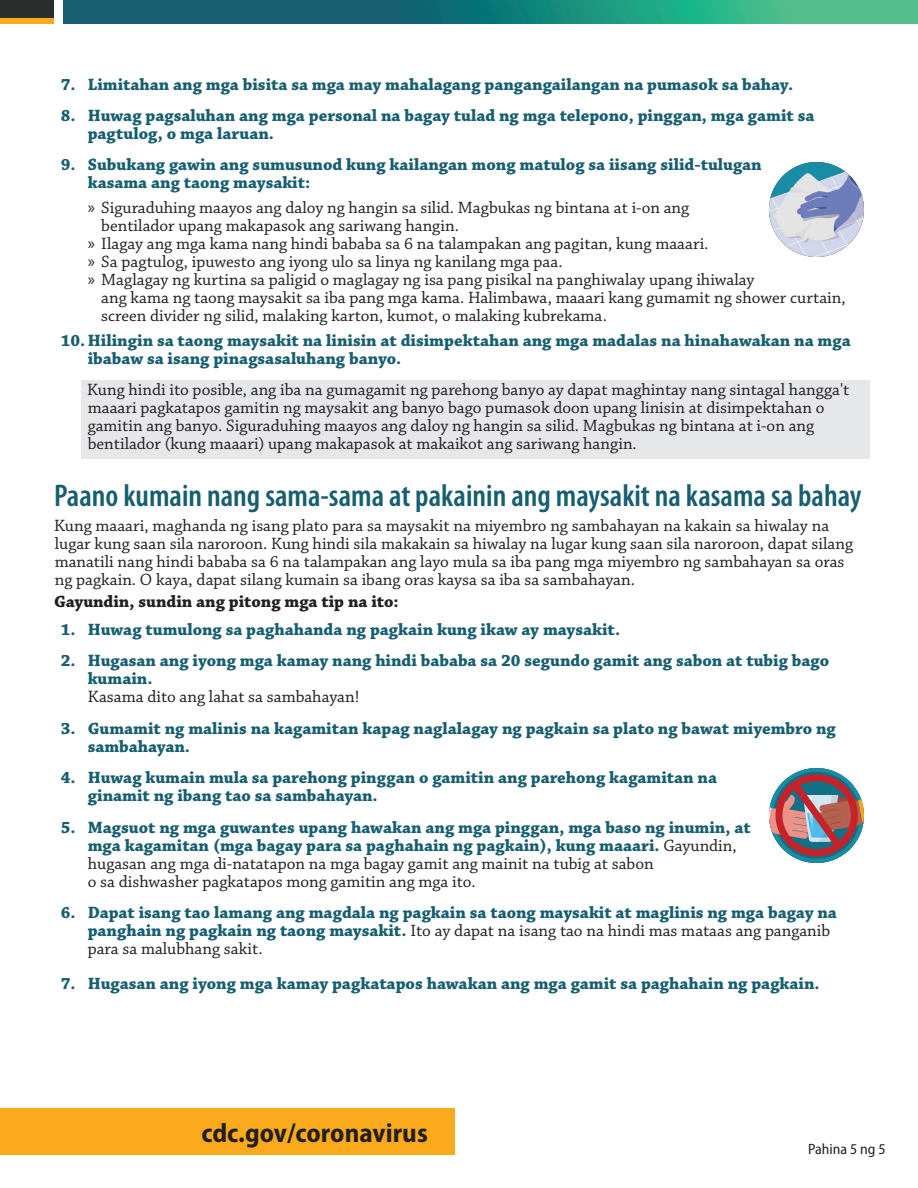
<style>
.page{position:relative;width:918px;height:1188px;background:#fff}
.page>*{position:absolute;margin:0;border:0;box-sizing:border-box;transform-origin:0 0}
.t1{font:600 condensed 31.5px "Myriad Pro";color:#165e70}
.t2{font:700 semi-condensed 27px "Myriad Pro";color:#231f20}
.t3{font:700 17.25px/18px "Chaparral Pro";color:#165e70}
.t4{font:17.25px/18px "Chaparral Pro";color:#231f20}
.t5{font:700 17.25px "Chaparral Pro";color:#231f20}
.t6{font:semi-condensed 15px "Myriad Pro";color:#231f20}
.s1{font-family:"Myriad Pro"}
.s2{font-weight:400;color:#231f20}
</style>
<div class="page">
<div style="left:81px;top:380px;width:788px;height:79px;background:#e6e7e9"></div>
<div style="left:0;top:17px;width:54px;height:7px;background:#faaa1b"></div>
<div style="left:0;top:0;width:54px;height:17px;background:#2b2c2c"></div>
<svg style="left:64px;top:0;width:854px;height:24px;background:#21857b"></svg>
<img style="left:769px;top:162px;width:95px;height:95px;border-radius:48px">
<img style="left:769px;top:768px;width:95px;height:95px;border-radius:48px">
<div style="left:0;top:1108px;width:454px;height:47px;background:#faaa1b"></div>
<p class="t3" style="left:61px;top:76px;width:734px">7. Limitahan ang mga bisita sa mga may mahalagang pangangailangan na pumasok sa bahay.</p>
<p class="t3" style="left:88px;top:107px;width:728px;text-indent:-27px">8. Huwag pagsaluhan ang mga personal na bagay tulad ng mga telepono, pinggan, mga gamit sa pagtulog, o mga laruan.</p>
<p class="t3" style="left:88px;top:157px;width:676px;text-indent:-27px">9. Subukang gawin ang sumusunod kung kailangan mong matulog sa iisang silid-tulugan kasama ang taong maysakit:</p>
<p class="t4" style="left:88px;top:199px;width:603px"><span class="s1">»</span> Siguraduhing maayos ang daloy ng hangin sa silid. Magbukas ng bintana at i-on ang</p>
<p class="t4" style="left:101px;top:217px;width:359px">bentilador upang makapasok ang sariwang hangin.</p>
<p class="t4" style="left:88px;top:235px;width:622px"><span class="s1">»</span> Ilagay ang mga kama nang hindi bababa sa 6 na talampakan ang pagitan, kung maaari.</p>
<p class="t4" style="left:88px;top:253px;width:476px"><span class="s1">»</span> Sa pagtulog, ipuwesto ang iyong ulo sa linya ng kanilang mga paa.</p>
<p class="t4" style="left:88px;top:271px;width:668px"><span class="s1">»</span> Maglagay ng kurtina sa paligid o maglagay ng isa pang pisikal na panghiwalay upang ihiwalay</p>
<p class="t4" style="left:101px;top:289px;width:746px">ang kama ng taong maysakit sa iba pang mga kama. Halimbawa, maaari kang gumamit ng shower curtain,</p>
<p class="t4" style="left:101px;top:307px;width:507px">screen divider ng silid, malaking karton, kumot, o malaking kubrekama.</p>
<p class="t3" style="left:88px;top:332px;width:764px;text-indent:-27px">10.Hilingin sa taong maysakit na linisin at disimpektahan ang mga madalas na hinahawakan na mga ibabaw sa isang pinagsasaluhang banyo.</p>
<p class="t4" style="left:87px;top:382px;width:764px">Kung hindi ito posible, ang iba na gumagamit ng parehong banyo ay dapat maghintay nang sintagal hangga't maaari pagkatapos gamitin ng maysakit ang banyo bago pumasok doon upang linisin at disimpektahan o gamitin ang banyo. Siguraduhing maayos ang daloy ng hangin sa silid. Magbukas ng bintana at i-on ang bentilador (kung maaari) upang makapasok at makaikot ang sariwang hangin.</p>
<h1 class="t1" style="left:54px;top:479px;width:809px">Paano kumain nang sama-sama at pakainin ang maysakit na kasama sa bahay</h1>
<p class="t4" style="left:54px;top:517px;width:801px">Kung maaari, maghanda ng isang plato para sa maysakit na miyembro ng sambahayan na kakain sa hiwalay na lugar kung saan sila naroroon. Kung hindi sila makakain sa hiwalay na lugar kung saan sila naroroon, dapat silang manatili nang hindi bababa sa 6 na talampakan ang layo mula sa iba pang mga miyembro ng sambahayan sa oras ng pagkain. O kaya, dapat silang kumain sa ibang oras kaysa sa iba sa sambahayan.</p>
<p class="t5" style="left:54px;top:591px;width:346px">Gayundin, sundin ang pitong mga tip na ito:</p>
<p class="t3" style="left:61px;top:621px;width:561px">1. Huwag tumulong sa paghahanda ng pagkain kung ikaw ay maysakit.</p>
<p class="t3" style="left:88px;top:652px;width:743px;text-indent:-27px">2. Hugasan ang iyong mga kamay nang hindi bababa sa 20 segundo gamit ang sabon at tubig bago kumain.</p>
<p class="t4" style="left:88px;top:688px;width:273px">Kasama dito ang lahat sa sambahayan!</p>
<p class="t3" style="left:88px;top:720px;width:750px;text-indent:-27px">3. Gumamit ng malinis na kagamitan kapag naglalagay ng pagkain sa plato ng bawat miyembro ng sambahayan.</p>
<p class="t3" style="left:88px;top:769px;width:631px;text-indent:-27px">4. Huwag kumain mula sa parehong pinggan o gamitin ang parehong kagamitan na ginamit ng ibang tao sa sambahayan.</p>
<p class="t3" style="left:88px;top:819px;width:664px;text-indent:-27px">5. Magsuot ng mga guwantes upang hawakan ang mga pinggan, mga baso ng inumin, at mga kagamitan (mga bagay para sa paghahain ng pagkain), kung maaari. <span class="s2">Gayundin, hugasan ang mga di-natatapon na mga bagay gamit ang mainit na tubig at sabon<br>o sa dishwasher pagkatapos mong gamitin ang mga ito.</span></p>
<p class="t3" style="left:88px;top:904px;width:751px;text-indent:-27px">6. Dapat isang tao lamang ang magdala ng pagkain sa taong maysakit at maglinis ng mga bagay na panghain ng pagkain ng taong maysakit. <span class="s2">Ito ay dapat na isang tao na hindi mas mataas ang panganib para sa malubhang sakit.</span></p>
<p class="t3" style="left:61px;top:975px;width:761px">7. Hugasan ang iyong mga kamay pagkatapos hawakan ang mga gamit sa paghahain ng pagkain.</p>
<h2 class="t2" style="left:201px;top:1118px;width:228px">cdc.gov/coronavirus</h2>
<p class="t6" style="left:808px;top:1141px;width:79px">Pahina 5 ng 5</p>
</div>
